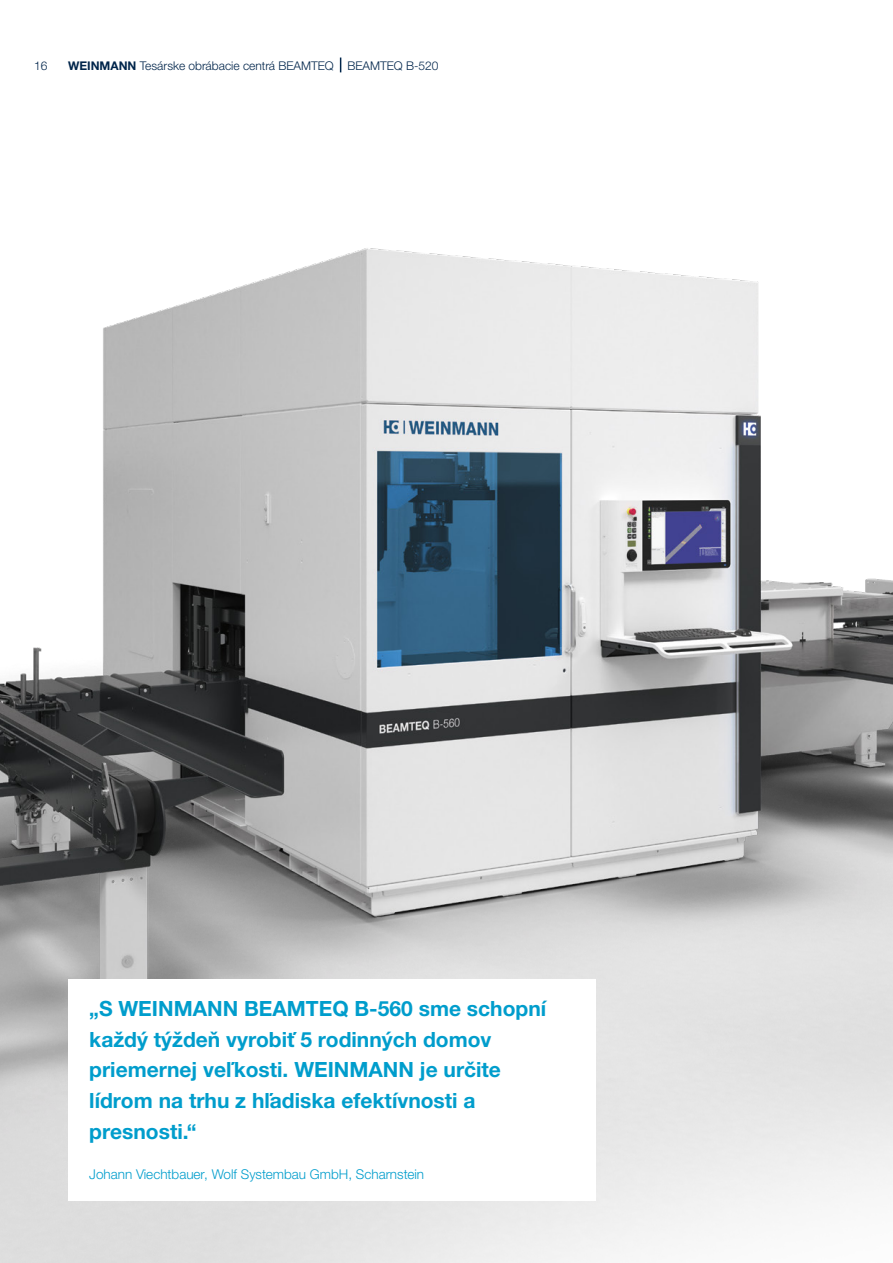
<style>
.page{position:relative;width:893px;height:1263px;background:#fff}
.page>*{position:absolute;margin:0;border:0;box-sizing:border-box;transform-origin:0 0}
.Zitat_14pt_20_5pt_li{font:700 21px/30.8px "Helvetica Neue LTW1 G";color:#009dcc}
.Text_9pt_13_6_light{font:300 13.5px "Helvetica Neue LTW1 G";color:#009dcc}
._01_Musterseiten_Rub{font:300 12px "Helvetica Neue LTW1 G";color:#00254b}
.s1{font-weight:700}
</style>
<div class="page">
<img style="left:0;top:57px;width:893px;height:1206px">
<svg style="left:340px;top:58px;width:1px;height:14px"></svg>
<div style="left:68px;top:979px;width:527px;height:221px;background:#fff"></div>
<p class="_01_Musterseiten_Rub" style="left:34px;top:58px;width:15px">16</p>
<p class="_01_Musterseiten_Rub" style="left:68px;top:58px;width:372px"><span class="s1">WEINMANN</span> Tesárske obrábacie centrá BEAMTEQ BEAMTEQ B-520</p>
<p class="Zitat_14pt_20_5pt_li" style="left:89px;top:993px;width:458px">„S WEINMANN BEAMTEQ B-560 sme schopní každý týždeň vyrobiť 5 rodinných domov priemernej veľkosti. WEINMANN je určite lídrom na trhu z hľadiska efektívnosti a presnosti.“</p>
<p class="Text_9pt_13_6_light" style="left:89px;top:1166px;width:336px">Johann Viechtbauer, Wolf Systembau GmbH, Scharnstein</p>
</div>
